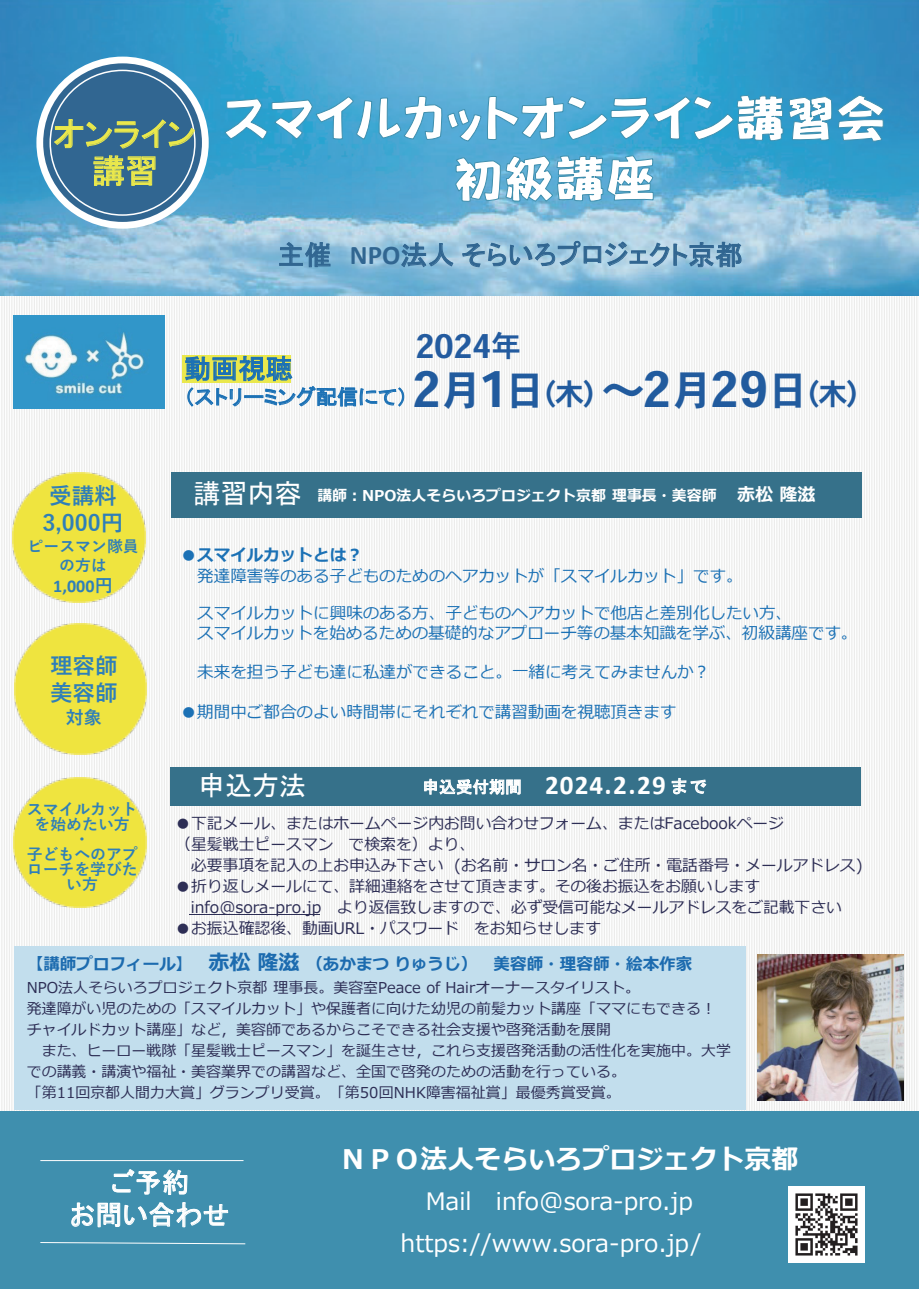
<style>
.page{position:relative;width:919px;height:1289px;background:#fff}
.page>*{position:absolute;margin:0;border:0;box-sizing:border-box;transform-origin:0 0}
.t1{font:33px/37px "MS P Gothic";letter-spacing:.005em;color:#eae84c;text-align:center}
.t2{font:33px "Heisei Kaku Go Std W7";color:#235b9f}
.t3{font:29.7px "Heisei Kaku Go Std W7";color:#215b9e}
.t4{font:27px "MS P Gothic";letter-spacing:.005em;color:#316691}
.t5{font:27px/32.4px "MS P Gothic";letter-spacing:.005em;color:#fff;text-align:center}
.t6{font:700 27px "Meiryo";color:#fff}
.t7{font:700 27px "Calibri";letter-spacing:.04em;color:#fff}
.t8{font:27px "MS P Gothic";color:#1b71b5}
.t9{font:24px "Meiryo";color:#fff}
.t10{font:700 22.5px/27px "Yu Gothic";color:#2f7fb8}
.t11{font:21px "MS P Gothic";color:#1b71b5}
.t12{font:700 18px "Calibri";color:#2f7fb8}
.t13{font:700 18px "Yu Gothic";color:#2f7fb8}
.t14{font:16.5px/19.8px "Meiryo";color:#1b71b5}
.t15{font:700 16.5px "Meiryo";color:#1c6baf}
.t16{font:700 16.5px "Meiryo";color:#1b71b5}
.t17{font:15.9px/21px "Meiryo";color:#2d2e55}
.t18{font:700 15.9px/15px "Yu Gothic";color:#2f7fb8;text-align:center}
.t19{font:15px/21px "Meiryo";color:#2d2e55}
.t20{font:700 15px "Meiryo";color:#fff}
.s1{font-family:"Calibri";font-weight:700}
.s2{font-size:29.7px}
.s3{font-size:49.35px}
.s4{font-size:42px}
.s5{font-size:45px}
.s6{font-size:18px}
.s7{font-family:"Yu Gothic"}
.s8{font-family:"MS P Gothic";font-weight:400;font-size:16.5px}
.s9{font-family:"MS P Gothic";font-weight:400;font-size:18px}
.s10{font-size:21px}
</style>
<div class="page">
<div style="left:0;top:0;width:918px;height:1288px;background:#f5f6f5"></div>
<img style="left:0;top:0;width:918px;height:295px">
<div style="left:0;top:1111px;width:918px;height:177px;background:#3f8fae"></div>
<svg style="left:224px;top:94px;width:660px;height:114px;background:#62b2d6"></svg>
<svg style="left:455px;top:155px;width:198px;height:47px"></svg>
<div style="left:172px;top:472px;width:689px;height:45px;background:#36718a"></div>
<hr style="left:40px;top:1160px;width:203px;height:1px;background:#fff">
<svg style="left:40px;top:1169px;width:206px;height:76px"></svg>
<svg style="left:40px;top:60px;width:165px;height:165px;fill:#316691"></svg>
<div style="left:36px;top:57px;width:173px;height:172px;border:7px solid #fff;border-radius:50%"></div>
<div style="left:50px;top:70px;width:145px;height:145px;background:#316691;border-radius:50%"></div>
<svg style="left:53px;top:119px;width:142px;height:30px"></svg>
<svg style="left:93px;top:155px;width:63px;height:31px"></svg>
<svg style="left:279px;top:242px;width:52px;height:25px"></svg>
<svg style="left:400px;top:242px;width:54px;height:26px"></svg>
<svg style="left:461px;top:240px;width:280px;height:27px;background:#91b9d2"></svg>
<img style="left:13px;top:472px;width:132px;height:130px">
<img style="left:14px;top:623px;width:133px;height:131px">
<img style="left:14px;top:777px;width:132px;height:130px">
<hr style="left:189px;top:914px;width:131px;height:1px;background:#2d2e55">
<div style="left:170px;top:767px;width:690px;height:39px;background:#36718a"></div>
<img style="left:13px;top:315px;width:151px;height:93px">
<div style="left:14px;top:946px;width:732px;height:163px;background:#c2deed"></div>
<img style="left:788px;top:1186px;width:76px;height:76px">
<div style="left:182px;top:355px;width:109px;height:27px;background:#eae84c"></div>
<svg style="left:185px;top:355px;width:219px;height:52px"></svg>
<svg style="left:424px;top:778px;width:96px;height:16px"></svg>
<svg style="left:671px;top:778px;width:35px;height:16px"></svg>
<img style="left:757px;top:954px;width:146px;height:145px">
<h1 class="t1" style="left:54px;top:115px;width:144px">オンライン講習</h1>
<h3 class="t4" style="left:277px;top:241px;width:466px">主催 <span class="s1">NPO</span>法人そらいろプロジェクト京都</h3>
<h3 class="t8" style="left:184px;top:355px;width:110px">動画視聴</h3>
<h3 class="t11" style="left:184px;top:386px;width:225px">（ストリーミング配信にて）</h3>
<h1 class="t2" style="left:415px;top:326px;width:107px">2024<span class="s2">年</span></h1>
<h2 class="t3" style="left:412px;top:376px;width:464px"><span class="s3">2</span><span class="s4">月</span><span class="s3">1</span><span class="s4">日</span>（木）<span class="s5">～</span><span class="s3">2</span><span class="s4">月</span><span class="s3">29</span><span class="s4">日</span>（木）</h2>
<h3 class="t5" style="left:193px;top:476px;width:109px">講習内容</h3>
<h3 class="t10" style="left:49px;top:482px;width:69px">受講料</h3>
<p class="t20" style="left:317px;top:484px;width:499px">講師︓NPO法人そらいろプロジェクト京都理事長・美容師 <span class="s6">赤松隆滋</span></p>
<h3 class="t10" style="left:43px;top:509px;width:82px">3,000円</h3>
<p class="t18" style="left:28px;top:537px;width:113px;line-height:18.9px">ピースマン隊員の方は</p>
<p class="t12" style="left:53px;top:573px;width:61px">1,000<span class="s7">円</span></p>
<p class="t16" style="left:181px;top:543px;width:184px">●スマイルカットとは︖</p>
<p class="t14" style="left:197px;top:567px;width:547px">発達障害等のある子どものためのヘアカットが「スマイルカット」です。</p>
<p class="t14" style="left:197px;top:603px;width:661px">スマイルカットに興味のある方、子どものヘアカットで他店と差別化したい方、<br>スマイルカットを始めるための基礎的なアプローチ等の基本知識を学ぶ、初級講座です。</p>
<p class="t14" style="left:197px;top:663px;width:514px">未来を担う子ども達に私達ができること。一緒に考えてみませんか︖</p>
<p class="t14" style="left:181px;top:702px;width:497px">●期間中ご都合のよい時間帯にそれぞれで講習動画を視聴頂きます</p>
<h3 class="t10" style="left:50px;top:652px;width:69px">理容師美容師</h3>
<p class="t13" style="left:66px;top:706px;width:37px">対象</p>
<p class="t18" style="left:27px;top:801px;width:112px">スマイルカットを始めたい方・<br>子どもへのアプローチを学びたい方</p>
<h3 class="t5" style="left:198px;top:769px;width:109px">申込方法</h3>
<h3 class="t7" style="left:422px;top:766px;width:285px"><span class="s8">申込受付期間</span> 2024.2.29 <span class="s9">まで</span></h3>
<p class="t17" style="left:175px;top:813px;width:610px">●下記メール、またはホームページ内お問い合わせフォーム、またはFacebookページ（星髪戦士ピースマン で検索を）より、</p>
<p class="t17" style="left:191px;top:855px;width:673px">必要事項を記入の上お申込み下さい (お名前・サロン名・ご住所・電話番号・メールアドレス)</p>
<p class="t17" style="left:191px;top:876px;width:652px;text-indent:-16px">●折り返しメールにて、詳細連絡をさせて頂きます。その後お振込をお願いしますinfo@sora-pro.jp より返信致しますので、必ず受信可能なメールアドレスをご記載下さい</p>
<p class="t17" style="left:175px;top:918px;width:427px">●お振込確認後、動画URL・パスワード をお知らせします</p>
<p class="t15" style="left:27px;top:951px;width:667px">【講師プロフィール】 <span class="s10">赤松隆滋</span>（あかまつりゅうじ） 美容師・理容師・絵本作家</p>
<p class="t19" style="left:27px;top:977px;width:690px">NPO法人そらいろプロジェクト京都理事長。美容室Peace of Hairオーナースタイリスト。<br>発達障がい児のための「スマイルカット」や保護者に向けた幼児の前髪カット講座「ママにもできる︕チャイルドカット講座」など，美容師であるからこそできる社会支援や啓発活動を展開</p>
<p class="t19" style="left:27px;top:1040px;width:705px;text-indent:15px">また、ヒーロー戦隊「星髪戦士ピースマン」を誕生させ，これら支援啓発活動の活性化を実施中。大学での講義・講演や福祉・美容業界での講習など、全国で啓発のための活動を行っている。<br>「第11回京都人間力大賞」グランプリ受賞。「第50回NHK障害福祉賞」最優秀賞受賞。</p>
<h3 class="t5" style="left:70px;top:1165px;width:161px">ご予約<br>お問い合わせ</h3>
<h3 class="t6" style="left:339px;top:1140px;width:461px">ＮＰＯ法人そらいろプロジェクト京都</h3>
<h3 class="t9" style="left:425px;top:1184px;width:269px">Mail info@sora-pro.jp</h3>
<h3 class="t9" style="left:400px;top:1226px;width:302px">https://www.sora-pro.jp/</h3>
</div>
